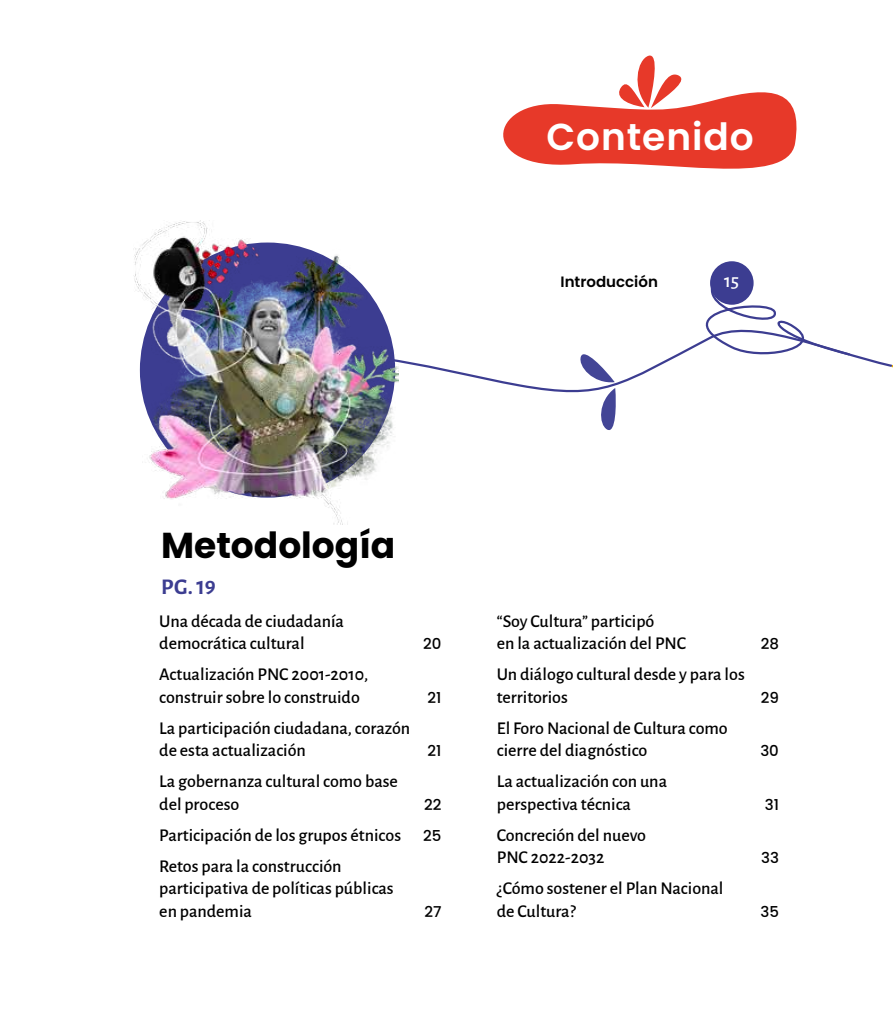
<style>
.page{position:relative;width:893px;height:1020px;background:#fff}
.page>*{position:absolute;margin:0;border:0;box-sizing:border-box;transform-origin:0 0}
.t1{font:600 37.5px "Poppins";letter-spacing:.025em;color:#fff}
.t2{font:700 36px "Poppins";color:#000}
.t3{font:700 22.5px "Alegreya Sans";color:#3c3d91}
.t4{font:500 19.5px "Alegreya Sans";color:#fff}
.t5{font:500 18px/22.5px "Alegreya Sans";color:#000}
.t6{font:500 15px "Poppins";color:#000}
.t7{font:600 15px "Poppins";color:#000}
.s1{font-family:"Poppins";font-size:15px}
</style>
<div class="page">
<svg style="left:398px;top:354px;width:491px;height:39px"></svg>
<svg style="left:577px;top:354px;width:39px;height:76px"></svg>
<svg style="left:658px;top:280px;width:194px;height:84px"></svg>
<div style="left:710px;top:261px;width:43px;height:44px;background:#3c3d91;border-radius:50%"></div>
<svg style="left:503px;top:55px;width:294px;height:114px"></svg>
<img style="left:134px;top:220px;width:264px;height:305px">
<h1 class="t1" style="left:546px;top:115px;width:209px">Contenido</h1>
<p class="t7" style="left:560px;top:273px;width:99px">Introducción</p>
<p class="t4" style="left:724px;top:267px;width:17px">15</p>
<h2 class="t2" style="left:161px;top:524px;width:236px">Metodología</h2>
<p class="t3" style="left:161px;top:570px;width:56px">PG. 19</p>
<p class="t5" style="left:159px;top:609px;width:186px">Una década de ciudadanía democrática cultural</p>
<p class="t6" style="left:423px;top:635px;width:20px">20</p>
<p class="t5" style="left:496px;top:609px;width:191px">“Soy Cultura” participó<br>en la actualización del PNC</p>
<p class="t6" style="left:760px;top:635px;width:20px">28</p>
<p class="t5" style="left:159px;top:662px;width:210px">Actualización PNC 2001-2010, construir sobre lo construido</p>
<p class="t6" style="left:427px;top:689px;width:15px">21</p>
<p class="t5" style="left:496px;top:662px;width:249px">Un diálogo cultural desde y para los territorios</p>
<p class="t6" style="left:760px;top:689px;width:20px">29</p>
<p class="t5" style="left:159px;top:716px;width:252px">La participación ciudadana, corazón de esta actualización</p>
<p class="t6" style="left:427px;top:742px;width:15px">21</p>
<p class="t5" style="left:496px;top:716px;width:232px">El Foro Nacional de Cultura como cierre del diagnóstico</p>
<p class="t6" style="left:760px;top:742px;width:20px">30</p>
<p class="t5" style="left:159px;top:769px;width:240px">La gobernanza cultural como base del proceso</p>
<p class="t6" style="left:424px;top:796px;width:19px">22</p>
<p class="t5" style="left:159px;top:818px;width:283px;line-height:31px">Participación de los grupos étnicos <span class="s1">25<br></span>Retos para la construcción</p>
<p class="t5" style="left:159px;top:876px;width:236px">participativa de políticas públicas en pandemia</p>
<p class="t6" style="left:424px;top:903px;width:19px">27</p>
<p class="t5" style="left:496px;top:769px;width:172px">La actualización con una perspectiva técnica</p>
<p class="t5" style="left:496px;top:823px;width:151px">Concreción del nuevo<br>PNC 2022-2032</p>
<p class="t5" style="left:496px;top:876px;width:228px">¿Cómo sostener el Plan Nacional de Cultura?</p>
<p class="t6" style="left:764px;top:796px;width:16px">31</p>
<p class="t6" style="left:761px;top:849px;width:19px">33</p>
<p class="t6" style="left:760px;top:903px;width:20px">35</p>
</div>
